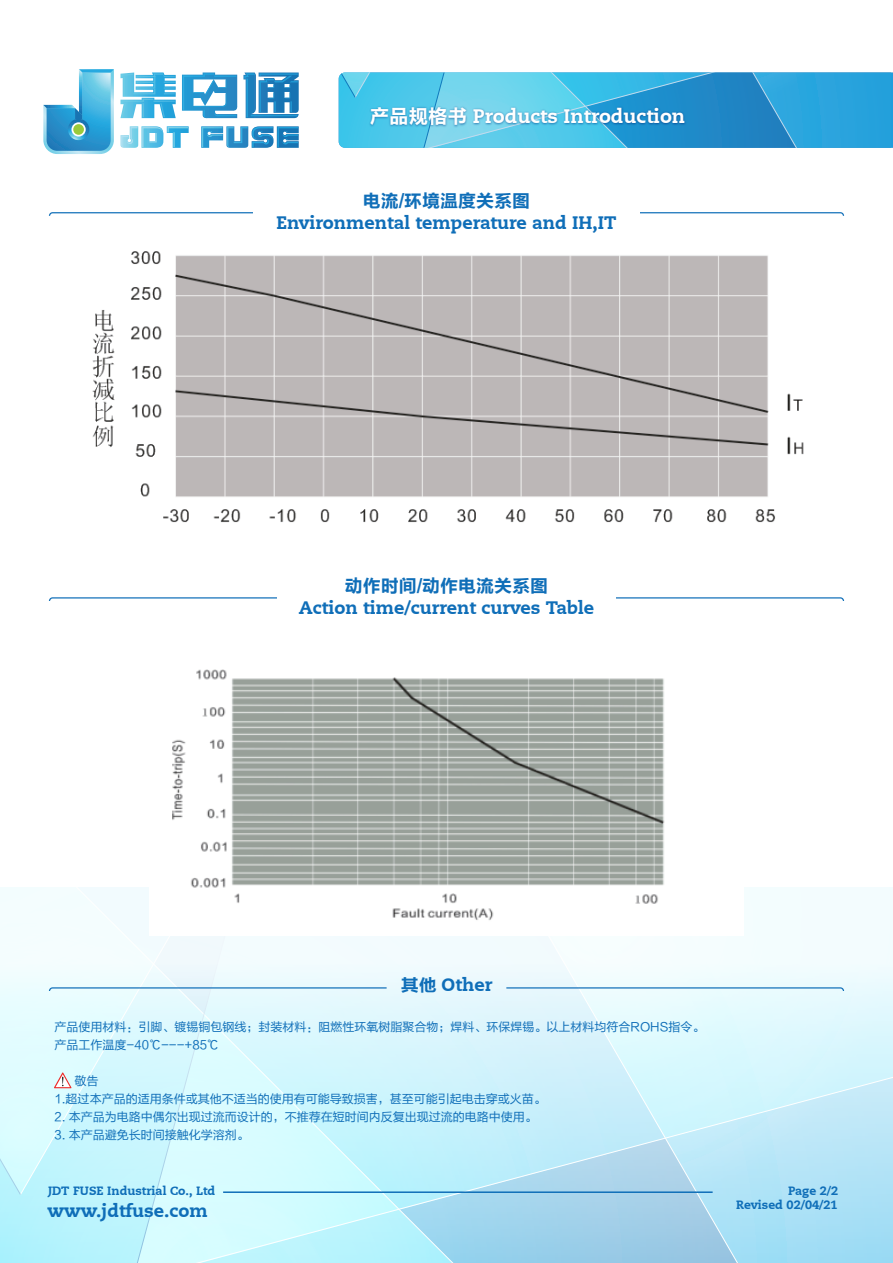
<style>
.page{position:relative;width:893px;height:1263px;background:#fff}
.page>*{position:absolute;margin:0;border:0;box-sizing:border-box;transform-origin:0 0}
.t1{font:800 19.5px "Caecilia LT";color:#fff}
.t2{font:800 18px "Caecilia LT";color:#0f6eb8}
.t3{font:18px "FZLTCHJW GB1 0";color:#0f6eb8}
.t4{font:12px/18px "FZLTHJW GB1 0";color:#0f6eb8}
.t5{font:800 12px "Caecilia LT";color:#0f6eb8}
.s1{font-family:"FZLTCHJW GB1 0";font-weight:400}
.s2{font-family:"FZLTCHJW GB1 0";font-weight:400;font-size:17.25px}
</style>
<div class="page">
<svg style="left:0;top:887px;width:19px;height:259px"></svg>
<svg style="left:844px;top:887px;width:47px;height:376px"></svg>
<svg style="left:19px;top:887px;width:30px;height:309px"></svg>
<svg style="left:0;top:1146px;width:22px;height:50px"></svg>
<svg style="left:339px;top:72px;width:554px;height:76px;background:#3baedd"></svg>
<img style="left:367px;top:103px;width:322px;height:29px">
<svg style="left:49px;top:212px;width:795px;height:4px"></svg>
<div style="left:253px;top:204px;width:387px;height:17px;background:#fff"></div>
<svg style="left:49px;top:597px;width:795px;height:4px"></svg>
<div style="left:277px;top:589px;width:339px;height:17px;background:#fff"></div>
<img style="left:92px;top:251px;width:712px;height:272px">
<svg style="left:49px;top:887px;width:795px;height:376px"></svg>
<svg style="left:120px;top:126px;width:179px;height:22px"></svg>
<svg style="left:120px;top:72px;width:179px;height:46px"></svg>
<svg style="left:43px;top:69px;width:71px;height:85px"></svg>
<svg style="left:71px;top:122px;width:15px;height:15px"></svg>
<div style="left:73px;top:124px;width:11px;height:11px;background:#9aca3b;border-radius:50%"></div>
<img style="left:149px;top:669px;width:594px;height:267px">
<hr style="left:223px;top:1191px;width:490px;height:2px;background:#0f6eb8">
<h1 class="t1" style="left:370px;top:104px;width:317px"><span class="s1">产品规格书</span> Products Introduction</h1>
<h2 class="t3" style="left:363px;top:191px;width:169px">电流/环境温度关系图</h2>
<h2 class="t2" style="left:276px;top:211px;width:341px">Environmental temperature and IH,IT</h2>
<h2 class="t3" style="left:345px;top:576px;width:205px">动作时间/动作电流关系图</h2>
<h2 class="t2" style="left:299px;top:597px;width:297px">Action time/current curves Table</h2>
<h2 class="t2" style="left:401px;top:973px;width:93px"><span class="s2">其他</span> Other</h2>
<p class="t4" style="left:55px;top:1018px;width:651px">产品使用材料：引脚、镀锡铜包钢线；封装材料：阻燃性环氧树脂聚合物；焊料、环保焊锡。以上材料均符合ROHS指令。产品工作温度-40℃---+85℃</p>
<p class="t4" style="left:55px;top:1072px;width:493px;text-indent:20px">敬告<br>1.超过本产品的适用条件或其他不适当的使用有可能导致损害，甚至可能引起电击穿或火苗。</p>
<p class="t4" style="left:55px;top:1108px;width:484px">2. 本产品为电路中偶尔出现过流而设计的，不推荐在短时间内反复出现过流的电路中使用。</p>
<p class="t4" style="left:55px;top:1126px;width:196px">3. 本产品避免长时间接触化学溶剂。</p>
<p class="t5" style="left:48px;top:1183px;width:169px">JDT FUSE Industrial Co., Ltd</p>
<h2 class="t2" style="left:48px;top:1199px;width:162px">www.jdtfuse.com</h2>
<p class="t5" style="left:788px;top:1183px;width:52px">Page 2/2</p>
<p class="t5" style="left:736px;top:1197px;width:103px">Revised 02/04/21</p>
</div>
